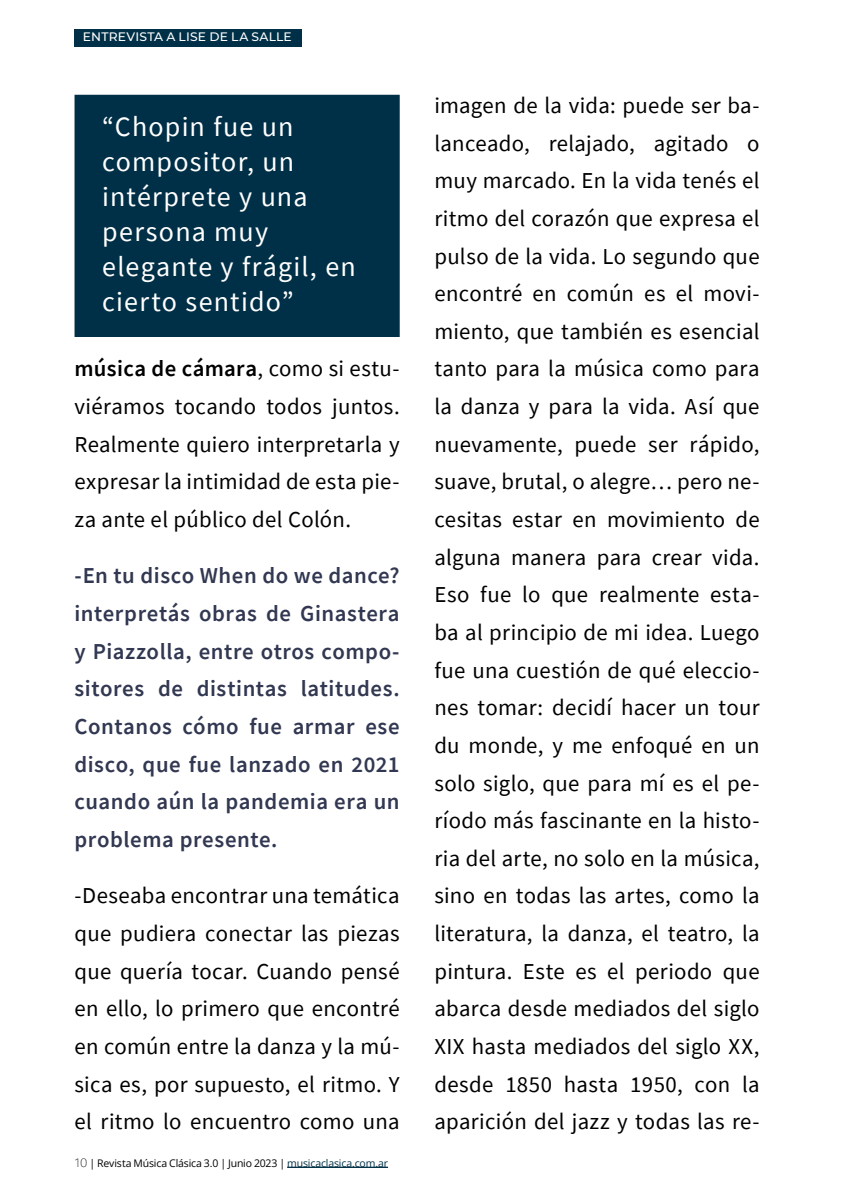
<style>
.page{position:relative;width:844px;height:1191px;background:#fff}
.page>*{position:absolute;margin:0;border:0;box-sizing:border-box;transform-origin:0 0}
.t1{font:28px/35px "Source Sans Pro";letter-spacing:.04em;color:#fff}
.t2{font:22.75px/37.6px "Source Sans Pro";letter-spacing:.015em;color:#000;text-align:justify}
.t3{font:600 22.75px/37.6px "Source Sans Pro";letter-spacing:.025em;color:#323852;text-align:justify}
.t4{font:500 12.25px "Montserrat";letter-spacing:.015em;color:#fff}
.t5{font:10.5px "Open Sans";letter-spacing:-.015em;color:#000}
.s1{font-weight:600}
.s2{font-family:"Aileron";font-weight:100;font-size:12.25px}
.s3{color:#023046}
</style>
<div class="page">
<hr style="left:287px;top:1166px;width:101px;height:2px;background:#023046">
<div style="left:74px;top:95px;width:325px;height:242px;background:#003047"></div>
<div style="left:74px;top:29px;width:227px;height:17px;background:#003047"></div>
<p class="t4" style="left:83px;top:28px;width:210px">ENTREVISTA A LISE DE LA SALLE</p>
<p class="t1" style="left:102px;top:109px;width:255px">“Chopin fue un compositor, un intérprete y una persona muy elegante y frágil, en cierto sentido”</p>
<p class="t2" style="left:74px;top:350px;width:326px"><span class="s1">música de cámara</span>, como si estu&shy;viéramos tocando todos juntos.<br>Realmente quiero interpretarla y expresar la intimidad de esta pie&shy;za ante el público del Colón.</p>
<p class="t3" style="left:74px;top:557px;width:326px">-En tu disco When do we dance? interpretás obras de Ginastera y Piazzolla, entre otros compo&shy;sitores de distintas latitudes.<br>Contanos cómo fue armar ese disco, que fue lanzado en 2021 cuando aún la pandemia era un problema presente.</p>
<p class="t2" style="left:74px;top:877px;width:326px">-Deseaba encontrar una temática que pudiera conectar las piezas que quería tocar. Cuando pensé en ello, lo primero que encontré en común entre la danza y la mú&shy;sica es, por supuesto, el ritmo. Y el ritmo lo encuentro como una</p>
<p class="t5" style="left:74px;top:1155px;width:315px"><span class="s2">10</span> | Revista Música Clásica 3.0 | Junio 2023 | <span class="s3">musicaclasica.com.ar</span></p>
<p class="t2" style="left:434px;top:86px;width:326px">imagen de la vida: puede ser ba&shy;lanceado, relajado, agitado o muy marcado. En la vida tenés el ritmo del corazón que expresa el pulso de la vida. Lo segundo que encontré en común es el movi&shy;miento, que también es esencial tanto para la música como para la danza y para la vida. Así que nuevamente, puede ser rápido, suave, brutal, o alegre… pero ne&shy;cesitas estar en movimiento de alguna manera para crear vida.<br>Eso fue lo que realmente esta&shy;ba al principio de mi idea. Luego fue una cuestión de qué eleccio&shy;nes tomar: decidí hacer un tour du monde, y me enfoqué en un solo siglo, que para mí es el pe&shy;ríodo más fascinante en la histo&shy;ria del arte, no solo en la música, sino en todas las artes, como la literatura, la danza, el teatro, la pintura. Este es el periodo que abarca desde mediados del siglo XIX hasta mediados del siglo XX, desde 1850 hasta 1950, con la aparición del jazz y todas las re-</p>
</div>
